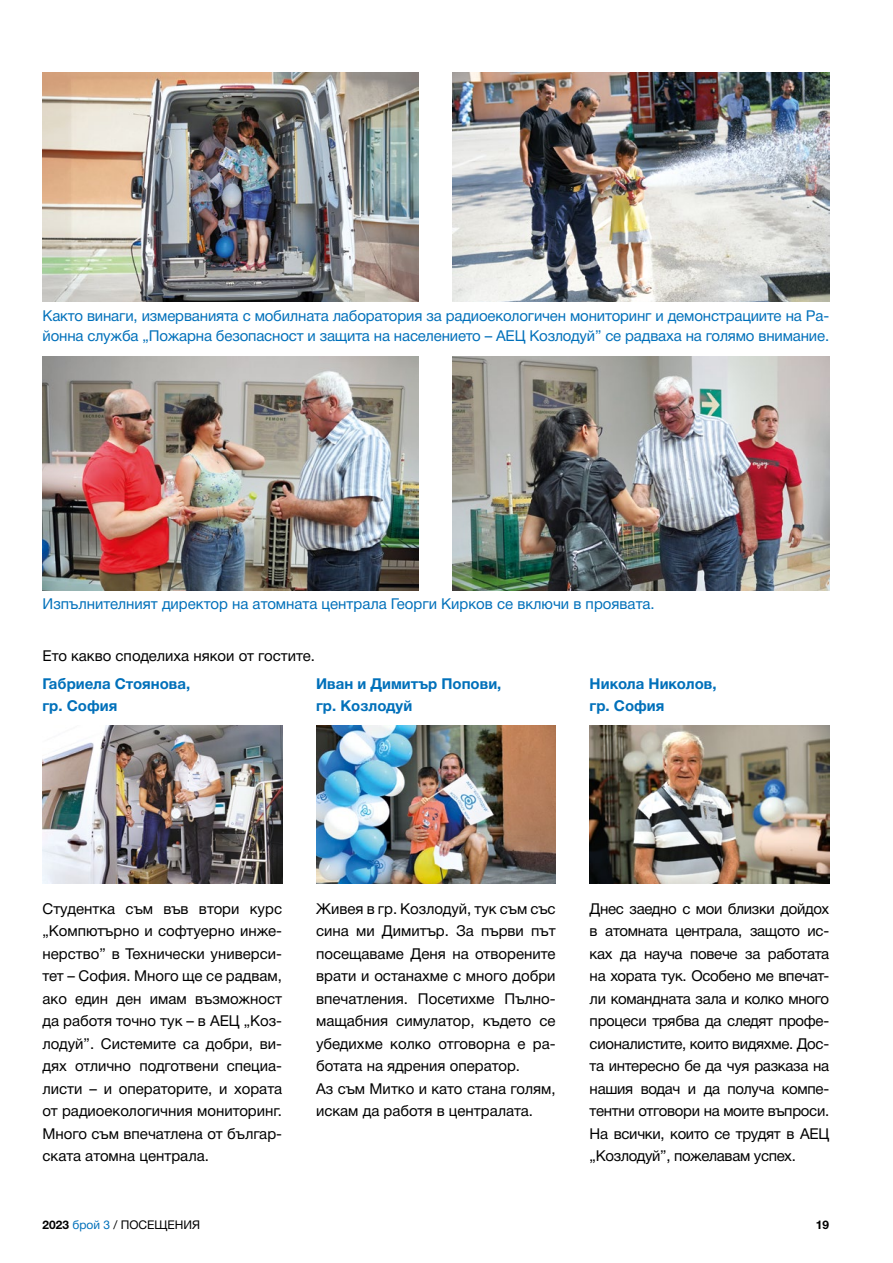
<style>
.page{position:relative;width:893px;height:1263px;background:#fff}
.page>*{position:absolute;margin:0;border:0;box-sizing:border-box;transform-origin:0 0}
.t1{font:15px/22.5px "Helvetica Neue Cyr";color:#000;text-align:justify}
.t2{font:15px/19.5px "Helvetica Neue Cyr";letter-spacing:-.01em;color:#0070ba}
.t3{font:700 15px/22.5px "Helvetica Neue Cyr";color:#0070ba}
.t4{font:12px "Helvetica Neue Cyr";color:#000}
.t5{font:700 12px "Helvetica Neue Cyr";color:#000}
.s1{font-weight:700}
.s2{color:#0070ba}
</style>
<div class="page">
<img style="left:43px;top:726px;width:239px;height:157px">
<img style="left:316px;top:726px;width:240px;height:157px">
<img style="left:590px;top:726px;width:239px;height:157px">
<img style="left:43px;top:72px;width:376px;height:230px">
<img style="left:43px;top:356px;width:376px;height:234px">
<img style="left:453px;top:72px;width:376px;height:230px">
<img style="left:453px;top:356px;width:376px;height:234px">
<p class="t2" style="left:43px;top:306px;width:788px">Както винаги, измерванията с мобилната лаборатория за радиоекологичен мониторинг и демонстрациите на Ра&shy;йонна служба „Пожарна безопасност и защита на населението – АЕЦ Козлодуй” се радваха на голямо внимание.</p>
<p class="t2" style="left:43px;top:594px;width:613px">Изпълнителният директор на атомната централа Георги Кирков се включи в проявата.</p>
<p class="t1" style="left:43px;top:645px;width:274px">Ето какво споделиха някои от гостите.</p>
<p class="t3" style="left:43px;top:672px;width:149px">Габриела Стоянова, гр. София</p>
<p class="t3" style="left:316px;top:672px;width:187px">Иван и Димитър Попови, гр. Козлодуй</p>
<p class="t3" style="left:590px;top:672px;width:129px">Никола Николов, гр. София</p>
<p class="t1" style="left:43px;top:897px;width:241px">Студентка съм във втори курс „Компютърно и софтуерно инже&shy;нерство” в Технически универси&shy;тет – София. Много ще се радвам, ако един ден имам възможност да работя точно тук – в АЕЦ „Коз&shy;лодуй”. Системите са добри, ви&shy;дях отлично подготвени специа&shy;листи – и операторите, и хората от радиоекологичния мониторинг.<br>Много съм впечатлена от българ&shy;ската атомна централа.</p>
<p class="t1" style="left:316px;top:897px;width:241px;text-align:left">Живея в гр. Козлодуй, тук съм със сина ми Димитър. За първи път посещаваме Деня на отворените врати и останахме с много добри впечатления. Посетихме Пълно&shy;мащабния симулатор, където се убедихме колко отговорна е ра&shy;ботата на ядрения оператор.<br>Аз съм Митко и като стана голям, искам да работя в централата.</p>
<p class="t1" style="left:590px;top:897px;width:241px">Днес заедно с мои близки дойдох в атомната централа, защото ис&shy;ках да науча повече за работата на хората тук. Особено ме впечат&shy;ли командната зала и колко много процеси трябва да следят профе&shy;сионалистите, които видяхме. Дос&shy;та интересно бе да чуя разказа на нашия водач и да получа компе&shy;тентни отговори на моите въпроси.<br>На всички, които се трудят в АЕЦ „Козлодуй”, пожелавам успех.</p>
<p class="t4" style="left:43px;top:1218px;width:159px"><span class="s1">2023</span> <span class="s2">брой 3</span> / ПОСЕЩЕНИЯ</p>
<p class="t5" style="left:816px;top:1218px;width:15px">19</p>
</div>
